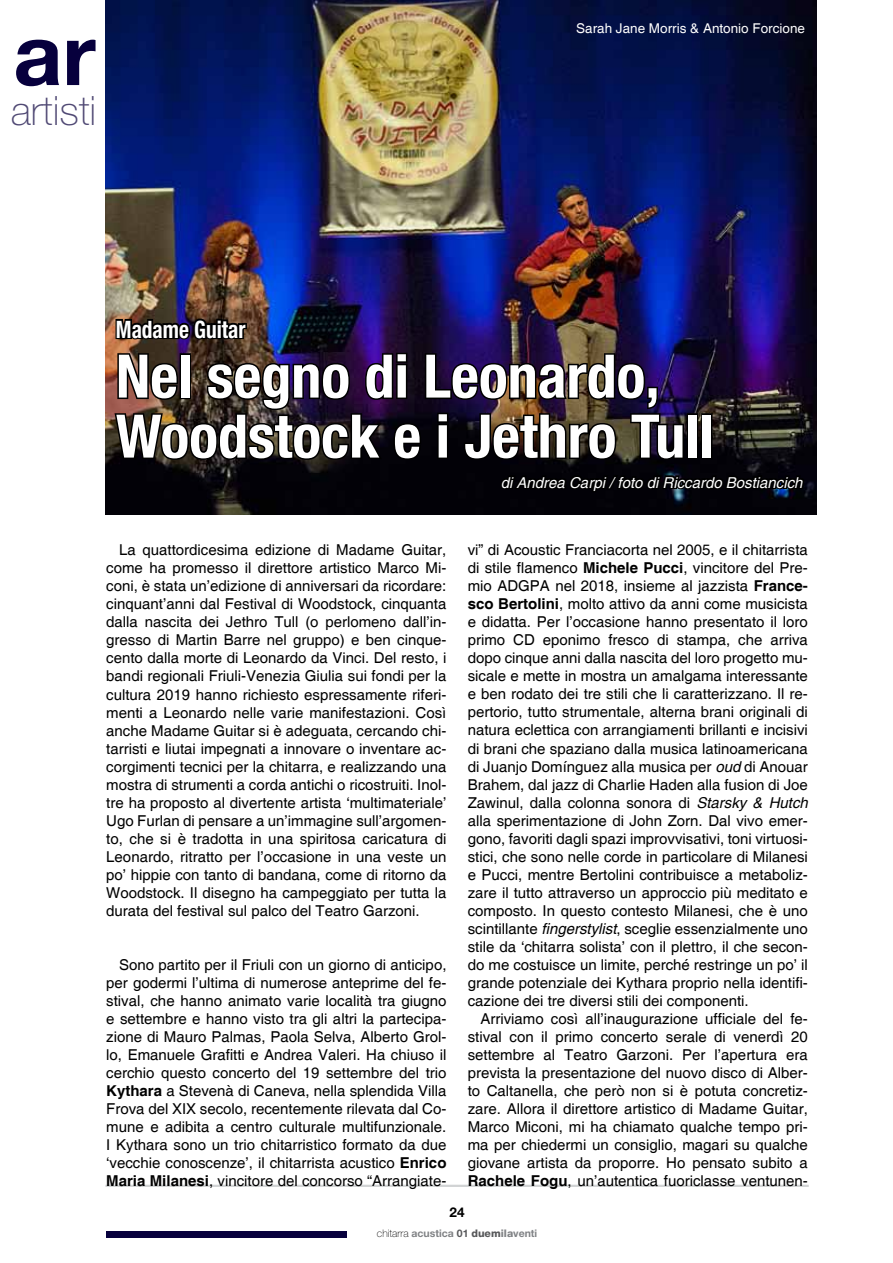
<style>
.page{position:relative;width:893px;height:1263px;background:#fff}
.page>*{position:absolute;margin:0;border:0;box-sizing:border-box;transform-origin:0 0}
.t1{font:700 85.5px "Helvetica Neue";color:#07003d}
.t2{font:700 condensed 60px/60px "Helvetica Neue";color:#fff}
.t3{font:100 40.5px "Helvetica Neue";color:#504974}
.t4{font:700 condensed 24px "Helvetica Neue";color:#fff;scale:.89 1}
.t5{font:15px/18px "Helvetica";color:#000;text-align:justify}
.t6{font:italic 15px "Helvetica";color:#fff}
.t7{font:13.5px "Helvetica";color:#fff}
.t8{font:700 13.5px "Helvetica Neue";color:#000}
.t9{font:700 10.5px "Helvetica Neue";color:#808285}
.s1{font-weight:700}
.s2{font-style:italic}
.s3{font-weight:100;color:#000}
.s4{color:#58595b}
.s5{font-weight:800;color:#58595b}
.s6{font-weight:800}
</style>
<div class="page">
<div style="left:106px;top:1231px;width:241px;height:6px;background:#07003d"></div>
<img style="left:105px;top:0;width:711px;height:515px">
<hr style="left:105px;top:1185px;width:704px;height:2px;background:#d1d3d4">
<img style="left:113px;top:293px;width:693px;height:222px">
<h1 class="t1" style="left:13px;top:2px;width:84px">ar</h1>
<h3 class="t3" style="left:11px;top:87px;width:87px">artisti</h3>
<p class="t7" style="left:576px;top:21px;width:230px">Sarah Jane Morris &amp; Antonio Forcione</p>
<h3 class="t4" style="left:116px;top:314px;width:147px">Madame Guitar</h3>
<h2 class="t2" style="left:116px;top:345px;width:600px">Nel segno di Leonardo,<br>Woodstock e i Jethro Tull</h2>
<p class="t6" style="left:501px;top:474px;width:303px">di Andrea Carpi / foto di Riccardo Bostiancich</p>
<p class="t5" style="left:106px;top:541px;width:342px;text-indent:13px">La quattordicesima edizione di Madame Guitar, come ha promesso il direttore artistico Marco Mi&shy;coni, è stata un’edizione di anniversari da ricordare: cinquant’anni dal Festival di Woodstock, cinquanta dalla nascita dei Jethro Tull (o perlomeno dall’in&shy;gresso di Martin Barre nel gruppo) e ben cinque&shy;cento dalla morte di Leonardo da Vinci. Del resto, i bandi regionali Friuli-Venezia Giulia sui fondi per la cultura 2019 hanno richiesto espressamente riferi&shy;menti a Leonardo nelle varie manifestazioni. Così anche Madame Guitar si è adeguata, cercando chi&shy;tarristi e liutai impegnati a innovare o inventare ac&shy;corgimenti tecnici per la chitarra, e realizzando una mostra di strumenti a corda antichi o ricostruiti. Inol&shy;tre ha proposto al divertente artista ‘multimateriale’ Ugo Furlan di pensare a un’immagine sull’argomen&shy;to, che si è tradotta in una spiritosa caricatura di Leonardo, ritratto per l’occasione in una veste un po’ hippie con tanto di bandana, come di ritorno da Woodstock. Il disegno ha campeggiato per tutta la durata del festival sul palco del Teatro Garzoni.</p>
<p class="t5" style="left:106px;top:956px;width:342px;text-indent:13px">Sono partito per il Friuli con un giorno di anticipo, per godermi l’ultima di numerose anteprime del fe&shy;stival, che hanno animato varie località tra giugno e settembre e hanno visto tra gli altri la partecipa&shy;zione di Mauro Palmas, Paola Selva, Alberto Grol&shy;lo, Emanuele Grafitti e Andrea Valeri. Ha chiuso il cerchio questo concerto del 19 settembre del trio <span class="s1">Kythara</span> a Stevenà di Caneva, nella splendida Villa Frova del XIX secolo, recentemente rilevata dal Co&shy;mune e adibita a centro culturale multifunzionale.<br>I Kythara sono un trio chitarristico formato da due ‘vecchie conoscenze’, il chitarrista acustico <span class="s1">Enrico Maria Milanesi</span>, vincitore del concorso “Arrangiate-</p>
<p class="t5" style="left:468px;top:541px;width:342px">vi” di Acoustic Franciacorta nel 2005, e il chitarrista di stile flamenco <span class="s1">Michele Pucci</span>, vincitore del Pre&shy;mio ADGPA nel 2018, insieme al jazzista <span class="s1">France&shy;sco Bertolini</span>, molto attivo da anni come musicista e didatta. Per l’occasione hanno presentato il loro primo CD eponimo fresco di stampa, che arriva dopo cinque anni dalla nascita del loro progetto mu&shy;sicale e mette in mostra un amalgama interessante e ben rodato dei tre stili che li caratterizzano. Il re&shy;pertorio, tutto strumentale, alterna brani originali di natura eclettica con arrangiamenti brillanti e incisivi di brani che spaziano dalla musica latinoamericana di Juanjo Domínguez alla musica per <span class="s2">oud</span> di Anouar Brahem, dal jazz di Charlie Haden alla fusion di Joe Zawinul, dalla colonna sonora di <span class="s2">Starsky &amp; Hutch </span>alla sperimentazione di John Zorn. Dal vivo emer&shy;gono, favoriti dagli spazi improvvisativi, toni virtuosi&shy;stici, che sono nelle corde in particolare di Milanesi e Pucci, mentre Bertolini contribuisce a metaboliz&shy;zare il tutto attraverso un approccio più meditato e composto. In questo contesto Milanesi, che è uno scintillante <span class="s2">fingerstylist</span>, sceglie essenzialmente uno stile da ‘chitarra solista’ con il plettro, il che secon&shy;do me costuisce un limite, perché restringe un po’ il grande potenziale dei Kythara proprio nella identifi&shy;cazione dei tre diversi stili dei componenti.</p>
<p class="t5" style="left:468px;top:1010px;width:342px;text-indent:13px">Arriviamo così all’inaugurazione ufficiale del fe&shy;stival con il primo concerto serale di venerdì 20 settembre al Teatro Garzoni. Per l’apertura era prevista la presentazione del nuovo disco di Alber&shy;to Caltanella, che però non si è potuta concretiz&shy;zare. Allora il direttore artistico di Madame Guitar, Marco Miconi, mi ha chiamato qualche tempo pri&shy;ma per chiedermi un consiglio, magari su qualche giovane artista da proporre. Ho pensato subito a <span class="s1">Rachele Fogu</span>, un’autentica fuoriclasse ventunen-</p>
<p class="t8" style="left:450px;top:1204px;width:17px">24</p>
<p class="t9" style="left:377px;top:1227px;width:162px"><span class="s3">chitarra</span> acustica <span class="s4">01</span> <span class="s5">duem</span><span class="s6">ila</span>venti</p>
</div>
